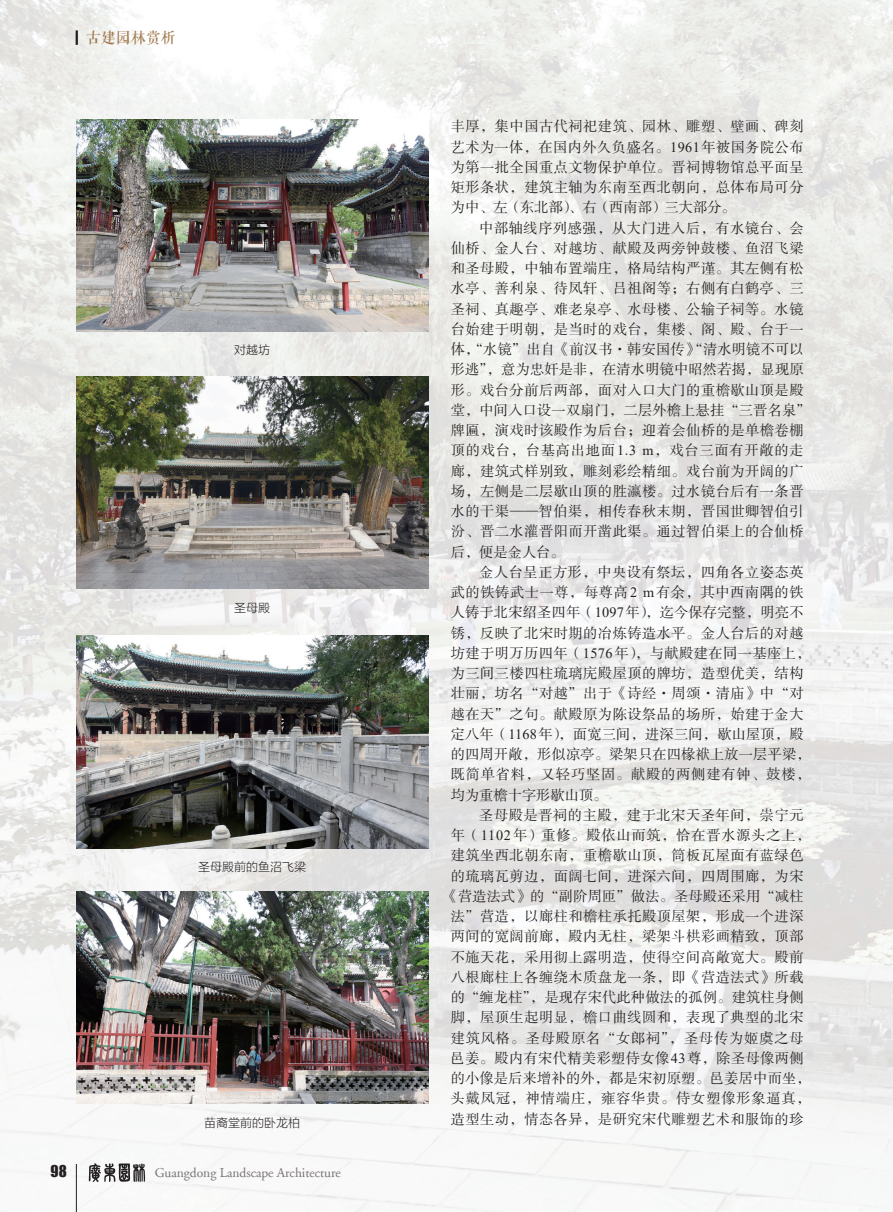
<style>
.page{position:relative;width:893px;height:1212px;background:#fff}
.page>*{position:absolute;margin:0;border:0;box-sizing:border-box;transform-origin:0 0}
.t1{font:15px "FZQKBYSJW GB1 0";color:#a3784c}
.t2{font:15px "Impact";color:#231f20}
.t3{font:14.25px/20.2px "FZSSK GBK1 0";letter-spacing:.035em;color:#231f20}
.t4{font:14.25px "FZSSK GBK1 0";letter-spacing:.01em;color:#231f20}
.t5{font:14.25px "FZSSK GBK1 0";letter-spacing:.055em;color:#231f20}
.t6{font:13.5px "Adobe Garamond LT";letter-spacing:-.005em;color:#797473}
.t7{font:12px "FZLTKHK GBK1 0";color:#231f20}
.s1{font-family:"Times New Roman"}
.s2{font-family:"FZHTK GBK1 0"}
</style>
<div class="page">
<img style="left:0;top:0;width:893px;height:1212px">
<img style="left:77px;top:119px;width:352px;height:213px">
<img style="left:77px;top:376px;width:352px;height:213px">
<img style="left:77px;top:636px;width:352px;height:212px">
<img style="left:77px;top:891px;width:352px;height:213px">
<svg style="left:76px;top:30px;width:2px;height:15px"></svg>
<hr style="left:76px;top:1164px;width:1px;height:48px;background:#231f20">
<p class="t1" style="left:86px;top:30px;width:91px">古建园林赏析</p>
<p class="t7" style="left:234px;top:344px;width:37px">对越坊</p>
<p class="t7" style="left:234px;top:601px;width:37px">圣母殿</p>
<p class="t7" style="left:198px;top:860px;width:109px">圣母殿前的鱼沼飞梁</p>
<p class="t7" style="left:204px;top:1116px;width:97px">苗裔堂前的卧龙柏</p>
<p class="t2" style="left:51px;top:1160px;width:18px">98</p>
<p class="t6" style="left:155px;top:1166px;width:187px">Guangdong Landscape Architecture</p>
<p class="t3" style="left:451px;top:117px;width:354px;text-align:justify">丰厚，集中国古代祠祀建筑、园林、雕塑、壁画、碑刻艺术为一体，在国内外久负盛名。<span class="s1">1961</span>年被国务院公布为第一批全国重点文物保护单位。晋祠博物馆总平面呈矩形条状，建筑主轴为东南至西北朝向，总体布局可分为中、左（东北部）、右（西南部）三大部分。</p>
<p class="t3" style="left:451px;top:218px;width:362px;text-indent:28px">中部轴线序列感强，从大门进入后，有水镜台、会仙桥、金人台、对越坊、献殿及两旁钟鼓楼、鱼沼飞梁和圣母殿，中轴布置端庄，格局结构严谨。其左侧有松水亭、善利泉、待凤轩、吕祖阁等；右侧有白鹤亭、三圣祠、真趣亭、难老泉亭、水母楼、公输子祠等。水镜台始建于明朝，是当时的戏台，集楼、阁、殿、台于一体，“水镜”出自《前汉书<span class="s2">·</span>韩安国传》“清水明镜不可以形逃”，意为忠奸是非，在清水明镜中昭然若揭，显现原形。戏台分前后两部，面对入口大门的重檐歇山顶是殿堂，中间入口设一双扇门，二层外檐上悬挂“三晋名泉”牌匾，演戏时该殿作为后台；迎着会仙桥的是单檐卷棚顶的戏台，台基高出地面<span class="s1">1.3 m</span>，戏台三面有开敞的走廊，建筑式样别致，雕刻彩绘精细。戏台前为开阔的广场，左侧是二层歇山顶的胜瀛楼。过水镜台后有一条晋水的干渠——智伯渠，相传春秋末期，晋国世卿智伯引汾、晋二水灌晋阳而开凿此渠。通过智伯渠上的合仙桥后，便是金人台。</p>
<p class="t3" style="left:451px;top:563px;width:362px;text-indent:29px">金人台呈正方形，中央设有祭坛，四角各立姿态英武的铁铸武士一尊，每尊高<span class="s1">2 m</span>有余，其中西南隅的铁人铸于北宋绍圣四年（<span class="s1">1097</span>年），迄今保存完整，明亮不锈，反映了北宋时期的冶炼铸造水平。金人台后的对越坊建于明万历四年（<span class="s1">1576</span>年），与献殿建在同一基座上，为三间三楼四柱琉璃庑殿屋顶的牌坊，造型优美，结构壮丽，坊名“对越”出于《诗经<span class="s2">·</span>周颂<span class="s2">·</span>清庙》中“对越在天”之句。献殿原为陈设祭品的场所，始建于金大定八年（<span class="s1">1168</span>年），面宽三间，进深三间，歇山屋顶，殿的四周开敞，形似凉亭。梁架只在四椽袱上放一层平梁，既简单省料，又轻巧坚固。献殿的两侧建有钟、鼓楼，均为重檐十字形歇山顶。</p>
<p class="t3" style="left:479px;top:806px;width:326px">圣母殿是晋祠的主殿，建于北宋天圣年间，崇宁元</p>
<p class="t5" style="left:451px;top:828px;width:362px">年（<span class="s1">1102</span>年）重修。殿依山而筑，恰在晋水源头之上，</p>
<p class="t3" style="left:451px;top:846px;width:354px">建筑坐西北朝东南，重檐歇山顶，筒板瓦屋面有蓝绿色</p>
<p class="t3" style="left:451px;top:866px;width:354px">的琉璃瓦剪边，面阔七间，进深六间，四周围廊，为宋</p>
<p class="t4" style="left:444px;top:888px;width:362px">《营造法式》的“副阶周匝”做法。圣母殿还采用“减柱</p>
<p class="t3" style="left:451px;top:907px;width:354px">法”营造，以廊柱和檐柱承托殿顶屋架，形成一个进深</p>
<p class="t3" style="left:451px;top:927px;width:354px">两间的宽阔前廊，殿内无柱，梁架斗栱彩画精致，顶部</p>
<p class="t3" style="left:451px;top:947px;width:354px">不施天花，采用彻上露明造，使得空间高敞宽大。殿前</p>
<p class="t3" style="left:451px;top:968px;width:354px">八根廊柱上各缠绕木质盘龙一条，即《营造法式》所载</p>
<p class="t4" style="left:451px;top:990px;width:354px">的“缠龙柱”，是现存宋代此种做法的孤例。建筑柱身侧</p>
<p class="t3" style="left:451px;top:1008px;width:354px">脚，屋顶生起明显，檐口曲线圆和，表现了典型的北宋</p>
<p class="t5" style="left:451px;top:1030px;width:354px">建筑风格。圣母殿原名“女郎祠”，圣母传为姬虞之母</p>
<p class="t3" style="left:451px;top:1049px;width:354px">邑姜。殿内有宋代精美彩塑侍女像<span class="s1">43</span>尊，除圣母像两侧</p>
<p class="t4" style="left:451px;top:1071px;width:362px">的小像是后来增补的外，都是宋初原塑。邑姜居中而坐，</p>
<p class="t5" style="left:451px;top:1091px;width:362px">头戴凤冠，神情端庄，雍容华贵。侍女塑像形象逼真，</p>
<p class="t3" style="left:451px;top:1109px;width:354px">造型生动，情态各异，是研究宋代雕塑艺术和服饰的珍</p>
</div>
